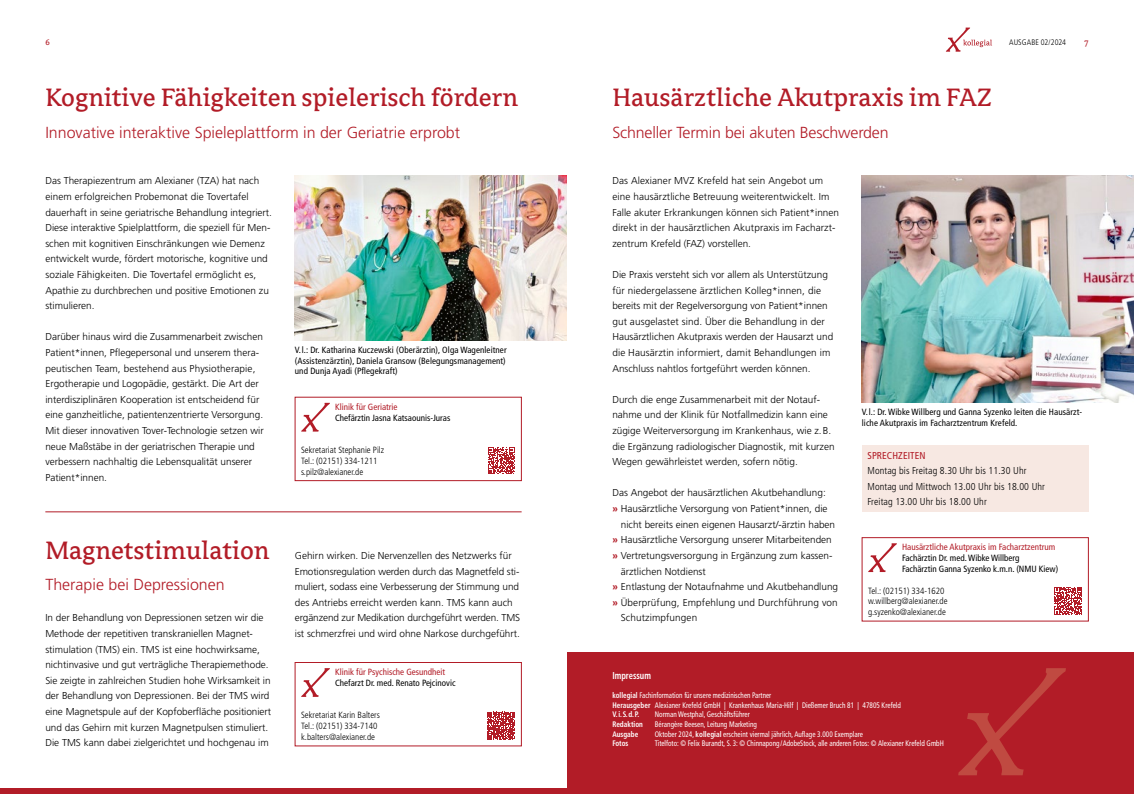
<style>
.page{position:relative;width:1134px;height:794px;background:#fff}
.page>*{position:absolute;margin:0;border:0;box-sizing:border-box;transform-origin:0 0}
.t1{font:28px "Avance OT";color:#b21c27}
.t2{font:300 16px "Frutiger LT Std";color:#b21c27}
.t3{font:300 10px/15.6px "Frutiger LT Std";color:#000}
.t4{font:300 condensed 10px/15.6px "Frutiger LT Std";letter-spacing:.01em;color:#000}
.t5{font:condensed 10px "Frutiger LT Std";letter-spacing:.01em;color:#b21c27}
.t6{font:700 condensed 10px "Frutiger LT Std";color:#fff;scale:.85 1}
.t7{font:condensed 9px/10.8px "Frutiger LT Std";letter-spacing:.01em;color:#000}
.t8{font:300 condensed 9px/10.8px "Frutiger LT Std";color:#000}
.t9{font:condensed 9px "Frutiger LT Std";color:#b21c27}
.t10{font:9px "Avance OT";color:#b21c27}
.t11{font:condensed 8px/9.6px "Frutiger LT Std";color:#fff;scale:.88 1}
.t12{font:condensed 8px "Frutiger LT Std";color:#fff;scale:.9 1}
.t13{font:condensed 8px "Frutiger LT Std";color:#fff;scale:.89 1}
.t14{font:700 condensed 8px "Frutiger LT Std";color:#fff;scale:.9 1}
.t15{font:300 condensed 8px "Frutiger LT Std";letter-spacing:.005em;color:#000}
.t16{font:700 condensed 8px "Frutiger LT Std";color:#fff;scale:.89 1}
.s1{font-weight:700;color:#b21c27}
.s2{font-weight:700}
</style>
<div class="page">
<div style="left:0;top:788px;width:567px;height:6px;background:#b21c27"></div>
<svg style="left:946px;top:28px;width:46px;height:24px"></svg>
<div style="left:567px;top:652px;width:567px;height:142px;background:#b21c27"></div>
<svg style="left:958px;top:668px;width:108px;height:107px"></svg>
<svg style="left:868px;top:543px;width:29px;height:29px"></svg>
<div style="left:862px;top:537px;width:227px;height:84px;border:1px solid #b21c27"></div>
<svg style="left:1054px;top:587px;width:28px;height:28px"></svg>
<img style="left:295px;top:176px;width:272px;height:164px">
<hr style="left:45px;top:511px;width:477px;height:1px;background:#b21c27">
<svg style="left:301px;top:403px;width:29px;height:28px"></svg>
<div style="left:295px;top:397px;width:227px;height:84px;border:1px solid #b21c27"></div>
<svg style="left:488px;top:447px;width:27px;height:27px"></svg>
<div style="left:862px;top:445px;width:227px;height:67px;background:#f7e8e2"></div>
<img style="left:862px;top:176px;width:272px;height:227px">
<svg style="left:301px;top:668px;width:29px;height:29px"></svg>
<div style="left:295px;top:662px;width:227px;height:84px;border:1px solid #b21c27"></div>
<svg style="left:487px;top:712px;width:28px;height:28px"></svg>
<p class="t10" style="left:45px;top:38px;width:6px">6</p>
<p class="t15" style="left:1009px;top:38px;width:58px">AUSGABE 02/2024</p>
<p class="t10" style="left:1084px;top:38px;width:6px">7</p>
<h1 class="t1" style="left:45px;top:83px;width:474px">Kognitive Fähigkeiten spielerisch fördern</h1>
<h2 class="t2" style="left:45px;top:123px;width:416px">Innovative interaktive Spieleplattform in der Geriatrie erprobt</h2>
<p class="t3" style="left:45px;top:173px;width:228px">Das Therapiezentrum am Alexianer (TZA) hat nach einem erfolgreichen Probemonat die Tovertafel dauerhaft in seine geriatrische Behandlung integriert.<br>Diese interaktive Spielplattform, die speziell für Men&shy;schen mit kognitiven Einschränkungen wie Demenz entwickelt wurde, fördert motorische, kognitive und soziale Fähigkeiten. Die Tovertafel ermöglicht es, Apathie zu durchbrechen und positive Emotionen zu stimulieren.</p>
<p class="t3" style="left:45px;top:329px;width:220px">Darüber hinaus wird die Zusammenarbeit zwischen Patient*innen, Pflegepersonal und unserem thera&shy;peutischen Team, bestehend aus Physiotherapie, Ergotherapie und Logopädie, gestärkt. Die Art der interdisziplinären Kooperation ist entscheidend für eine ganzheitliche, patientenzentrierte Versorgung.<br>Mit dieser innovativen Tover-Technologie setzen wir neue Maßstäbe in der geriatrischen Therapie und verbessern nachhaltig die Lebensqualität unserer Patient*innen.</p>
<p class="t7" style="left:295px;top:344px;width:213px;text-align:justify">V.l.: Dr. Katharina Kuczewski (Oberärztin), Olga Wagenleitner (Assistenzärztin), Daniela Gransow (Belegungsmanagement) und Dunja Ayadi (Pflegekraft)</p>
<p class="t9" style="left:335px;top:401px;width:64px">Klinik für Geriatrie</p>
<p class="t7" style="left:335px;top:412px;width:117px">Chefärztin Jasna Katsaounis-Juras</p>
<p class="t8" style="left:301px;top:445px;width:84px">Sekretariat Stephanie Pilz<br>Tel.: (02151) 334-1211 s.pilz@alexianer.de</p>
<h1 class="t1" style="left:45px;top:536px;width:226px">Magnetstimulation</h1>
<h2 class="t2" style="left:45px;top:575px;width:181px">Therapie bei Depressionen</h2>
<p class="t3" style="left:45px;top:610px;width:227px">In der Behandlung von Depressionen setzen wir die Methode der repetitiven transkraniellen Magnet&shy;stimulation (TMS) ein. TMS ist eine hochwirksame, nichtinvasive und gut verträgliche Therapiemethode.<br>Sie zeigte in zahlreichen Studien hohe Wirksamkeit in der Behandlung von Depressionen. Bei der TMS wird eine Magnetspule auf der Kopfoberfläche positioniert und das Gehirn mit kurzen Magnetpulsen stimuliert.<br>Die TMS kann dabei zielgerichtet und hochgenau im</p>
<p class="t3" style="left:295px;top:548px;width:227px">Gehirn wirken. Die Nervenzellen des Netzwerks für Emotionsregulation werden durch das Magnetfeld sti&shy;muliert, sodass eine Verbesserung der Stimmung und des Antriebs erreicht werden kann. TMS kann auch ergänzend zur Medikation durchgeführt werden. TMS ist schmerzfrei und wird ohne Narkose durchgeführt.</p>
<p class="t9" style="left:335px;top:667px;width:112px">Klinik für Psychische Gesundheit</p>
<p class="t7" style="left:335px;top:677px;width:122px">Chefarzt Dr. med. Renato Pejcinovic</p>
<p class="t8" style="left:301px;top:710px;width:80px">Sekretariat Karin Balters<br>Tel.: (02151) 334-7140 k.balters@alexianer.de</p>
<h1 class="t1" style="left:612px;top:83px;width:382px">Hausärztliche Akutpraxis im FAZ</h1>
<h2 class="t2" style="left:612px;top:123px;width:278px">Schneller Termin bei akuten Beschwerden</h2>
<p class="t3" style="left:612px;top:173px;width:228px">Das Alexianer MVZ Krefeld hat sein Angebot um eine hausärztliche Betreuung weiterentwickelt. Im Falle akuter Erkrankungen können sich Patient*innen direkt in der hausärztlichen Akutpraxis im Facharzt&shy;zentrum Krefeld (FAZ) vorstellen.</p>
<p class="t3" style="left:612px;top:267px;width:222px">Die Praxis versteht sich vor allem als Unterstützung für niedergelassene ärztlichen Kolleg*innen, die bereits mit der Regelversorgung von Patient*innen gut ausgelastet sind. Über die Behandlung in der Hausärztlichen Akutpraxis werden der Hausarzt und die Hausärztin informiert, damit Behandlungen im Anschluss nahtlos fortgeführt werden können.</p>
<p class="t3" style="left:612px;top:392px;width:224px">Durch die enge Zusammenarbeit mit der Notauf&shy;nahme und der Klinik für Notfallmedizin kann eine zügige Weiterversorgung im Krankenhaus, wie z.B. die Ergänzung radiologischer Diagnostik, mit kurzen Wegen gewährleistet werden, sofern nötig.</p>
<p class="t3" style="left:612px;top:485px;width:215px">Das Angebot der hausärztlichen Akutbehandlung:</p>
<p class="t3" style="left:612px;top:501px;width:217px"><span class="s1">»</span> Hausärztliche Versorgung von Patient*innen, die</p>
<p class="t3" style="left:621px;top:516px;width:216px">nicht bereits einen eigenen Hausarzt/-ärztin haben</p>
<p class="t3" style="left:612px;top:532px;width:221px"><span class="s1">»</span> Hausärztliche Versorgung unserer Mitarbeitenden</p>
<p class="t3" style="left:612px;top:548px;width:222px"><span class="s1">»</span> Vertretungsversorgung in Ergänzung zum kassen-</p>
<p class="t3" style="left:621px;top:563px;width:86px">ärztlichen Notdienst</p>
<p class="t3" style="left:612px;top:579px;width:227px"><span class="s1">»</span> Entlastung der Notaufnahme und Akutbehandlung</p>
<p class="t3" style="left:612px;top:594px;width:227px"><span class="s1">»</span> Überprüfung, Empfehlung und Durchführung von</p>
<p class="t3" style="left:621px;top:610px;width:78px">Schutzimpfungen</p>
<p class="t7" style="left:862px;top:407px;width:222px">V.l.: Dr. Wibke Willberg und Ganna Syzenko leiten die Hausärzt&shy;liche Akutpraxis im Facharztzentrum Krefeld.</p>
<p class="t5" style="left:867px;top:449px;width:60px">SPRECHZEITEN</p>
<p class="t4" style="left:867px;top:463px;width:179px">Montag bis Freitag 8.30 Uhr bis 11.30 Uhr<br>Montag und Mittwoch 13.00 Uhr bis 18.00 Uhr<br>Freitag 13.00 Uhr bis 18.00 Uhr</p>
<p class="t9" style="left:902px;top:542px;width:155px">Hausärztliche Akutpraxis im Facharztzentrum</p>
<p class="t7" style="left:902px;top:552px;width:158px">Fachärztin Dr. med. Wibke Willberg<br>Fachärztin Ganna Syzenko k.m.n. (NMU Kiew)</p>
<p class="t8" style="left:868px;top:585px;width:81px">Tel.: (02151) 334-1620 w.willberg@alexianer.de g.syzenko@alexianer.de</p>
<p class="t6" style="left:612px;top:669px;width:47px">Impressum</p>
<p class="t11" style="left:612px;top:690px;width:329px"><span class="s2">kollegial</span> Fachinformation für unsere medizinischen Partner<br><span class="s2">Herausgeber</span> Alexianer Krefeld GmbH | Krankenhaus Maria-Hilf | Dießemer Bruch 81 | 47805 Krefeld<br><span class="s2">V.i.S.d.P.</span></p>
<p class="t12" style="left:655px;top:710px;width:107px">Norman Westphal, Geschäftsführer</p>
<p class="t14" style="left:612px;top:719px;width:36px">Redaktion</p>
<p class="t12" style="left:655px;top:719px;width:115px">Bérangère Beesen, Leitung Marketing</p>
<p class="t14" style="left:612px;top:729px;width:30px">Ausgabe</p>
<p class="t12" style="left:655px;top:729px;width:233px">Oktober 2024, <span class="s2">kollegial</span> erscheint viermal jährlich, Auflage 3.000 Exemplare</p>
<p class="t16" style="left:612px;top:738px;width:20px">Fotos</p>
<p class="t13" style="left:655px;top:738px;width:326px">Titelfoto: © Felix Burandt, S. 3: © Chinnapong /AdobeStock, alle anderen Fotos: © Alexianer Krefeld GmbH</p>
</div>
